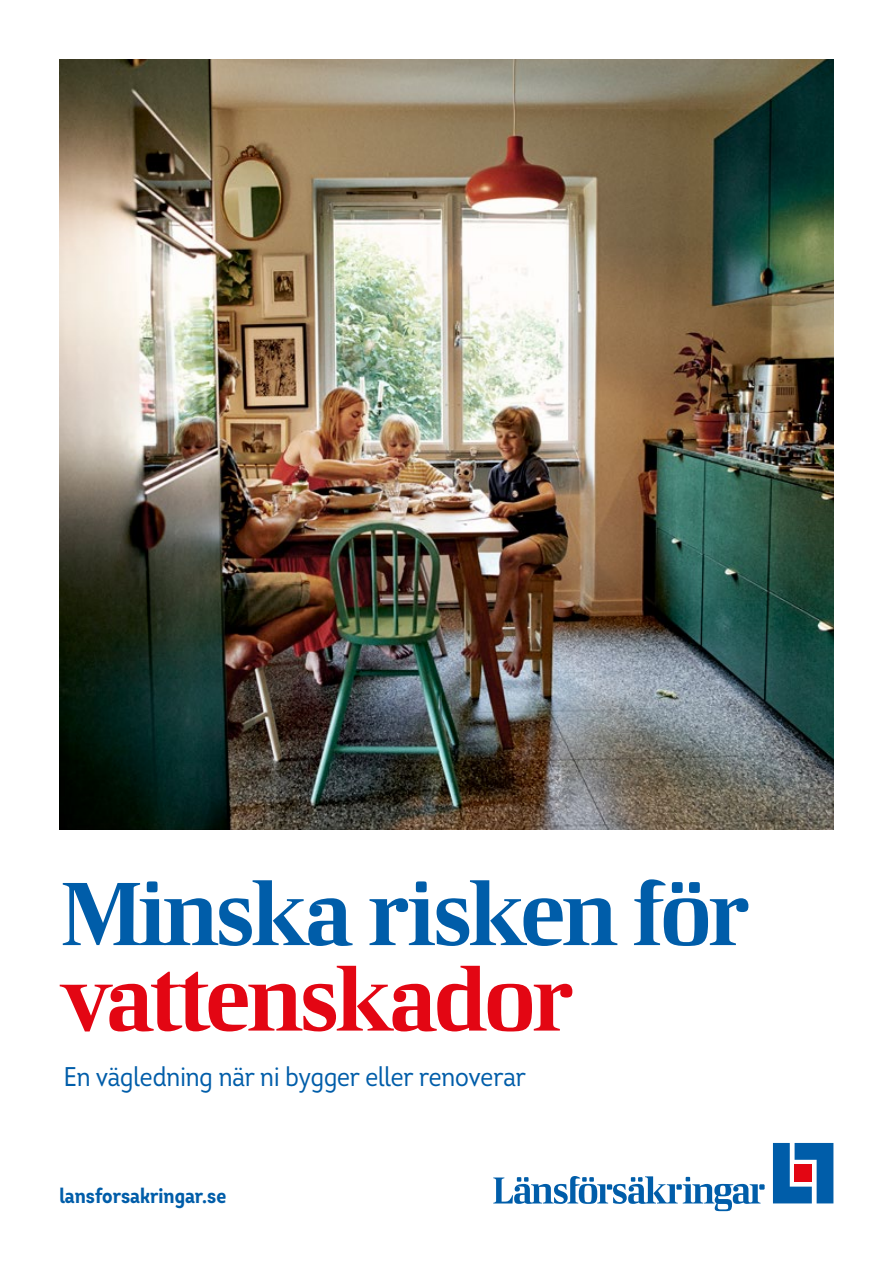
<style>
.page{position:relative;width:893px;height:1263px;background:#fff}
.page>*{position:absolute;margin:0;border:0;box-sizing:border-box;transform-origin:0 0}
.t1{font:90px "LF Rubrik 2";letter-spacing:-.04em;color:#005da9}
.t2{font:90px "LF Rubrik 2";letter-spacing:-.04em;color:#e30613}
.t3{font:27px "Intro Cond";color:#005da9}
.t4{font:700 21px "Intro Cond";color:#005da9}
</style>
<div class="page">
<img style="left:60px;top:60px;width:773px;height:769px">
<svg style="left:493px;top:1176px;width:272px;height:35px"></svg>
<svg style="left:773px;top:1143px;width:60px;height:60px;background:#2c77b6"></svg>
<div style="left:795px;top:1164px;width:17px;height:18px;background:#e30613"></div>
<h1 class="t1" style="left:60px;top:859px;width:693px">Minska risken för</h1>
<h1 class="t2" style="left:60px;top:944px;width:516px">vattenskador</h1>
<p class="t3" style="left:64px;top:1060px;width:464px">En vägledning när ni bygger eller renoverar</p>
<p class="t4" style="left:60px;top:1183px;width:168px">lansforsakringar.se</p>
</div>
